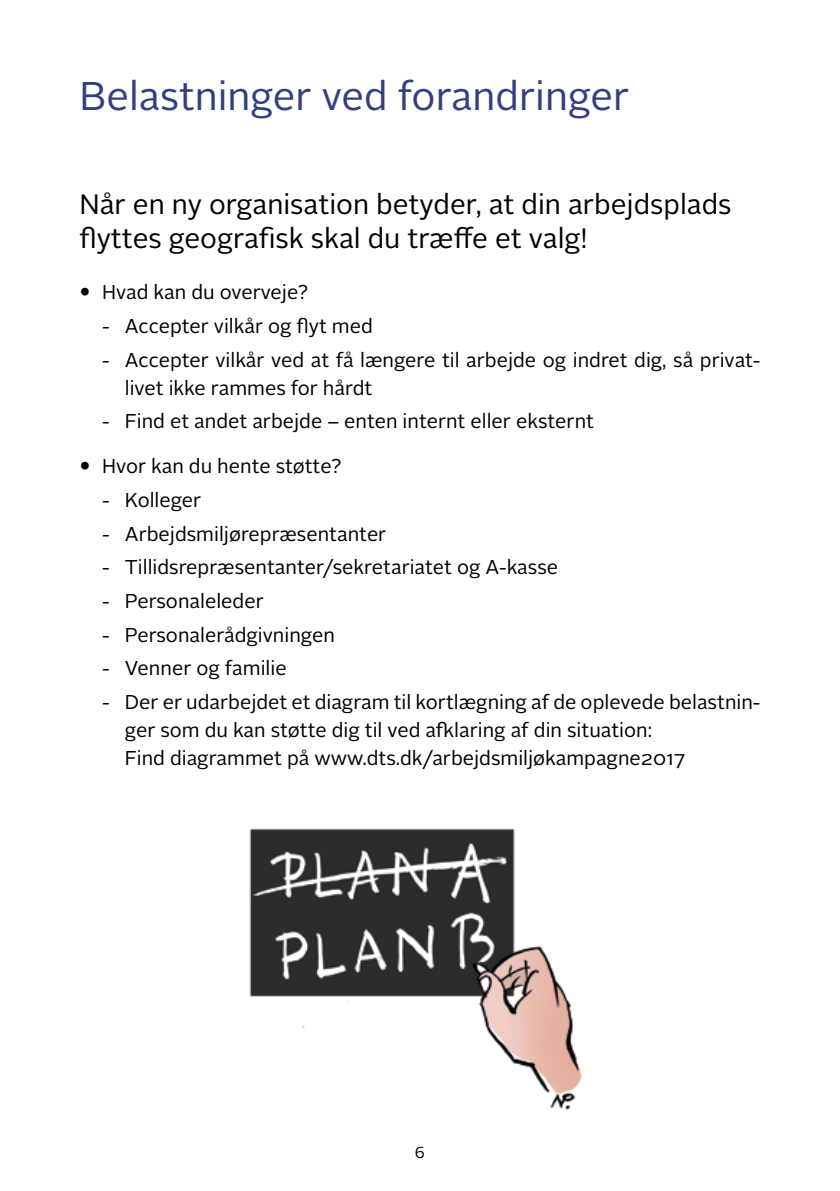
<style>
.page{position:relative;width:840px;height:1191px;background:#fff}
.page>*{position:absolute;margin:0;border:0;box-sizing:border-box;transform-origin:0 0}
.t1{font:40px "Alright Sans";color:#333f7f}
.t2{font:28px/33.2px "Alright Sans";color:#000}
.t3{font:20px/28px "Alright Sans";color:#000}
.t4{font:16px "Alright Sans";color:#000}
</style>
<div class="page">
<img style="left:249px;top:828px;width:334px;height:282px">
<h1 class="t1" style="left:79px;top:69px;width:551px">Belastninger ved forandringer</h1>
<h2 class="t2" style="left:79px;top:188px;width:653px">Når en ny organisation betyder, at din arbejdsplads flyttes geografisk skal du træffe et valg!</h2>
<p class="t3" style="left:102px;top:279px;width:207px">Hvad kan du overveje?</p>
<p class="t3" style="left:102px;top:312px;width:272px">- Accepter vilkår og flyt med</p>
<p class="t3" style="left:125px;top:346px;width:635px;text-indent:-23px">- Accepter vilkår ved at få længere til arbejde og indret dig, så privat&shy;livet ikke rammes for hårdt</p>
<p class="t3" style="left:102px;top:408px;width:493px">- Find et andet arbejde – enten internt eller eksternt</p>
<p class="t3" style="left:102px;top:453px;width:241px">Hvor kan du hente støtte?</p>
<p class="t3" style="left:102px;top:486px;width:101px">- Kolleger</p>
<p class="t3" style="left:102px;top:520px;width:285px">- Arbejdsmiljørepræsentanter</p>
<p class="t3" style="left:102px;top:554px;width:457px">- Tillidsrepræsentanter/sekretariatet og A-kasse</p>
<p class="t3" style="left:102px;top:587px;width:163px">- Personaleleder</p>
<p class="t3" style="left:102px;top:621px;width:234px">- Personalerådgivningen</p>
<p class="t3" style="left:102px;top:655px;width:186px">- Venner og familie</p>
<p class="t3" style="left:125px;top:688px;width:636px;text-indent:-23px">- Der er udarbejdet et diagram til kortlægning af de oplevede belastnin&shy;ger som du kan støtte dig til ved afklaring af din situation:<br>Find diagrammet på www.dts.dk/arbejdsmiljøkampagne2017</p>
<p class="t4" style="left:415px;top:1141px;width:12px">6</p>
</div>
